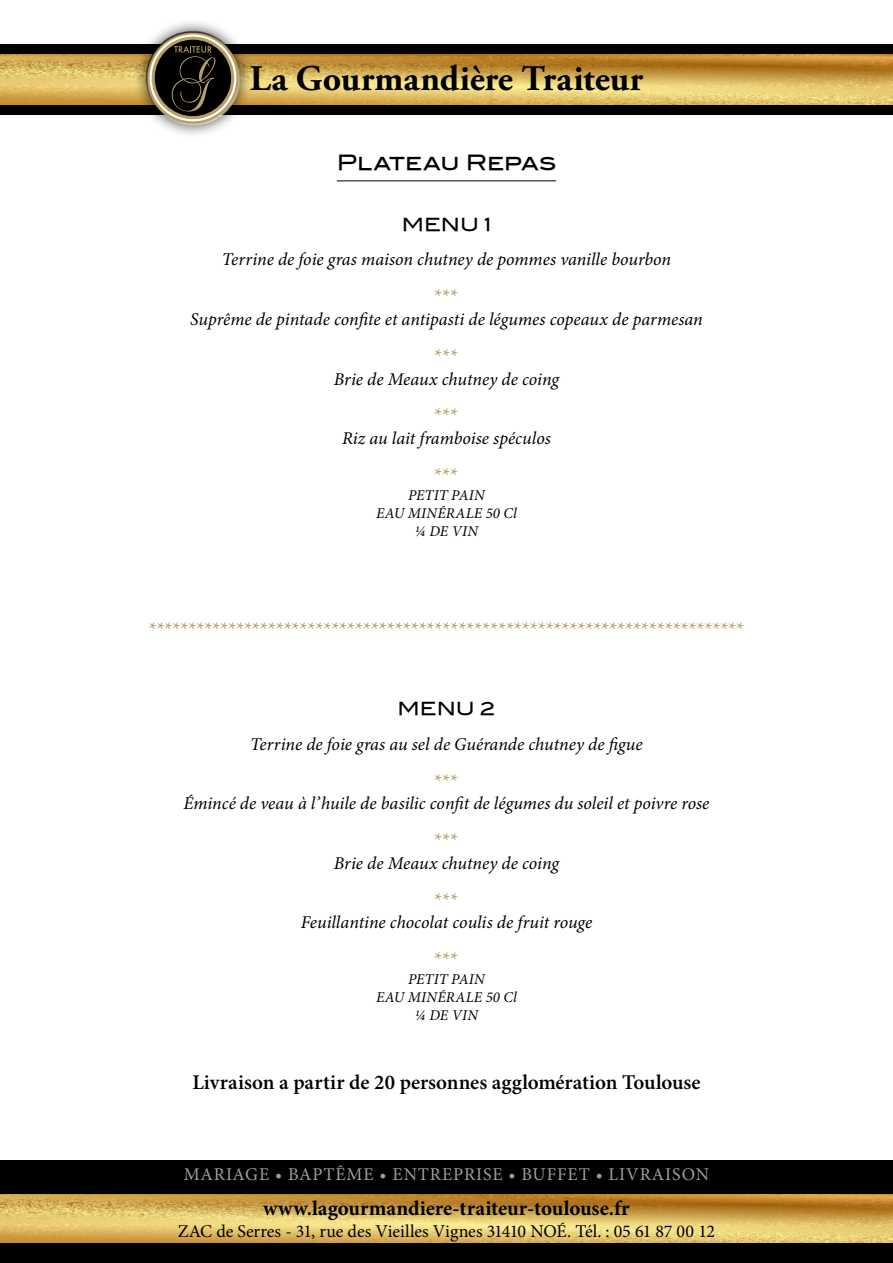
<style>
.page{position:relative;width:893px;height:1263px;background:#fff}
.page>*{position:absolute;margin:0;border:0;box-sizing:border-box;transform-origin:0 0}
.t1{font:700 36px "Adobe Garamond Pro";color:#000}
.t2{font:21px "Minion Pro";color:#b6a067}
.t3{font:600 21px "Minion Pro";color:#000}
.t4{font:700 21px "Minion Pro";color:#000}
.t5{font:21px "Blair Md ITCTT Medium";letter-spacing:.005em;color:#000}
.t6{font:italic 18px "Minion Pro";letter-spacing:-.005em;color:#000}
.t7{font:18px "Minion Pro";letter-spacing:-.01em;color:#000}
.t8{font:18px "Minion Pro";letter-spacing:.05em;color:#9c9e9f}
.t9{font:18px "Blair Md ITCTT Medium";letter-spacing:.005em;color:#000}
.t10{font:italic 15px/18px "Minion Pro";letter-spacing:.01em;color:#000;text-align:center}
</style>
<div class="page">
<img style="left:0;top:54px;width:893px;height:51px">
<img style="left:0;top:1193px;width:893px;height:51px">
<div style="left:0;top:44px;width:893px;height:10px;background:#000"></div>
<div style="left:0;top:1160px;width:893px;height:33px;background:#000"></div>
<div style="left:0;top:1244px;width:893px;height:19px;background:#000"></div>
<div style="left:0;top:105px;width:893px;height:9px;background:#000"></div>
<div style="left:133px;top:18px;width:120px;height:120px;background:#000;opacity:.75"></div>
<div style="left:150px;top:58px;width:90px;height:67px;background:#fff;opacity:.75"></div>
<div style="left:146px;top:31px;width:91px;height:78px;background:#000;opacity:.75"></div>
<hr style="left:337px;top:180px;width:219px;height:1px;background:#000">
<h1 class="t1" style="left:250px;top:57px;width:395px">La Gourmandière Traiteur</h1>
<p class="t5" style="left:337px;top:146px;width:221px">Plateau Repas</p>
<p class="t9" style="left:402px;top:210px;width:91px">MENU 1</p>
<p class="t6" style="left:222px;top:247px;width:451px">Terrine de foie gras maison chutney de pommes vanille bourbon</p>
<p class="t2" style="left:434px;top:283px;width:26px">***</p>
<p class="t6" style="left:190px;top:307px;width:514px">Suprême de pintade confite et antipasti de légumes copeaux de parmesan</p>
<p class="t2" style="left:434px;top:342px;width:26px">***</p>
<p class="t6" style="left:334px;top:366px;width:227px">Brie de Meaux chutney de coing</p>
<p class="t2" style="left:434px;top:402px;width:26px">***</p>
<p class="t6" style="left:342px;top:426px;width:210px">Riz au lait framboise spéculos</p>
<p class="t2" style="left:434px;top:461px;width:26px">***</p>
<p class="t10" style="left:376px;top:486px;width:142px">PETIT PAIN<br>EAU MINÉRALE 50 Cl ¼ DE VIN</p>
<p class="t2" style="left:149px;top:615px;width:597px">***************************************************************************</p>
<p class="t9" style="left:398px;top:694px;width:99px">MENU 2</p>
<p class="t6" style="left:250px;top:732px;width:394px">Terrine de foie gras au sel de Guérande chutney de figue</p>
<p class="t2" style="left:434px;top:767px;width:26px">***</p>
<p class="t6" style="left:183px;top:791px;width:527px">Émincé de veau à l’huile de basilic confit de légumes du soleil et poivre rose</p>
<p class="t2" style="left:434px;top:826px;width:26px">***</p>
<p class="t6" style="left:334px;top:851px;width:227px">Brie de Meaux chutney de coing</p>
<p class="t2" style="left:434px;top:886px;width:26px">***</p>
<p class="t6" style="left:301px;top:910px;width:293px">Feuillantine chocolat coulis de fruit rouge</p>
<p class="t2" style="left:434px;top:946px;width:26px">***</p>
<p class="t10" style="left:376px;top:970px;width:142px">PETIT PAIN<br>EAU MINÉRALE 50 Cl ¼ DE VIN</p>
<p class="t3" style="left:192px;top:1070px;width:510px">Livraison a partir de 20 personnes agglomération Toulouse</p>
<p class="t8" style="left:184px;top:1162px;width:527px">MARIAGE • BAPTÊME • ENTREPRISE • BUFFET • LIVRAISON</p>
<p class="t4" style="left:263px;top:1194px;width:368px">www.lagourmandiere-traiteur-toulouse.fr</p>
<p class="t7" style="left:178px;top:1219px;width:539px">ZAC de Serres - 31, rue des Vieilles Vignes 31410 NOÉ. Tél. : 05 61 87 00 12</p>
</div>
